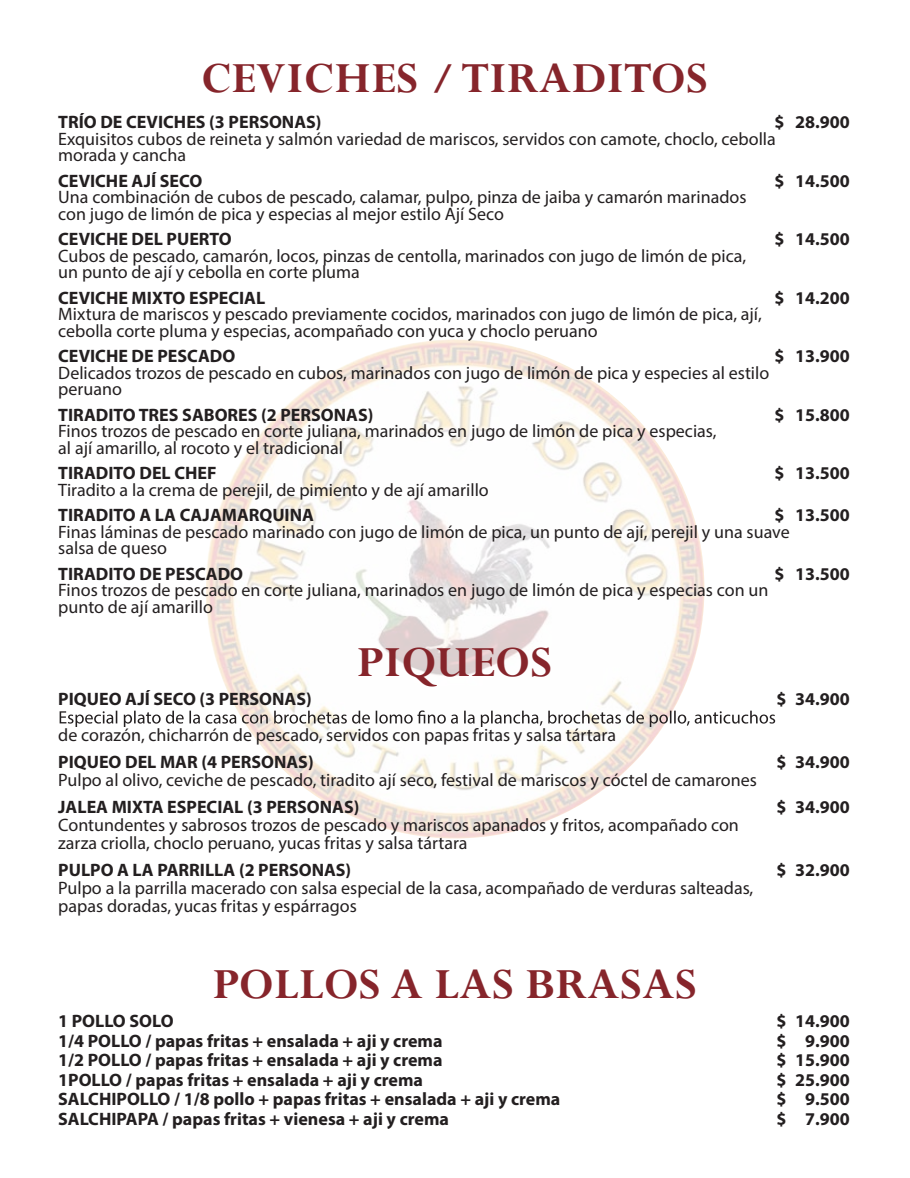
<style>
.page{position:relative;width:910px;height:1178px;background:#fff}
.page>*{position:absolute;margin:0;border:0;box-sizing:border-box;transform-origin:0 0}
.t1{font:700 48px "Perpetua";letter-spacing:.01em;color:#86252b}
.t2{font:18px/16.5px "Myriad Pro";color:#231f20}
.t3{font:700 18px "Myriad Pro";color:#231f20}
</style>
<div class="page">
<img style="left:206px;top:339px;width:498px;height:499px;border-radius:245px">
<svg style="left:60px;top:710px;width:715px;height:17px"></svg>
<h1 class="t1" style="left:201px;top:48px;width:508px">CEVICHES /TIRADITOS</h1>
<p class="t3" style="left:58px;top:110px;width:265px">TRÍO DE CEVICHES (3 PERSONAS)</p>
<p class="t3" style="left:774px;top:110px;width:77px">$ 28.900</p>
<p class="t2" style="left:58px;top:130px;width:719px">Exquisitos cubos de reineta y salmón variedad de mariscos, servidos con camote, choclo, cebolla morada y cancha</p>
<p class="t3" style="left:58px;top:169px;width:146px">CEVICHE AJÍ SECO</p>
<p class="t3" style="left:774px;top:169px;width:77px">$ 14.500</p>
<p class="t2" style="left:58px;top:189px;width:690px">Una combinación de cubos de pescado, calamar, pulpo, pinza de jaiba y camarón marinados con jugo de limón de pica y especias al mejor estilo Ají Seco</p>
<p class="t3" style="left:58px;top:227px;width:175px">CEVICHE DEL PUERTO</p>
<p class="t3" style="left:774px;top:227px;width:77px">$ 14.500</p>
<p class="t2" style="left:58px;top:247px;width:689px">Cubos de pescado, camarón, locos, pinzas de centolla, marinados con jugo de limón de pica, un punto de ají y cebolla en corte pluma</p>
<p class="t3" style="left:58px;top:286px;width:209px">CEVICHE MIXTO ESPECIAL</p>
<p class="t3" style="left:774px;top:286px;width:77px">$ 14.200</p>
<p class="t2" style="left:58px;top:306px;width:705px">Mixtura de mariscos y pescado previamente cocidos, marinados con jugo de limón de pica, ají, cebolla corte pluma y especias, acompañado con yuca y choclo peruano</p>
<p class="t3" style="left:58px;top:344px;width:179px">CEVICHE DE PESCADO</p>
<p class="t3" style="left:774px;top:344px;width:77px">$ 13.900</p>
<p class="t2" style="left:58px;top:364px;width:712px">Delicados trozos de pescado en cubos, marinados con jugo de limón de pica y especies al estilo peruano</p>
<p class="t3" style="left:58px;top:403px;width:317px">TIRADITO TRES SABORES (2 PERSONAS)</p>
<p class="t3" style="left:774px;top:403px;width:77px">$ 15.800</p>
<p class="t2" style="left:58px;top:423px;width:660px">Finos trozos de pescado en corte juliana, marinados en jugo de limón de pica y especias, al ají amarillo, al rocoto y el tradicional</p>
<p class="t3" style="left:58px;top:461px;width:160px">TIRADITO DEL CHEF</p>
<p class="t3" style="left:774px;top:461px;width:77px">$ 13.500</p>
<p class="t2" style="left:58px;top:481px;width:432px">Tiradito a la crema de perejil, de pimiento y de ají amarillo</p>
<p class="t3" style="left:58px;top:503px;width:257px">TIRADITO A LA CAJAMARQUINA</p>
<p class="t3" style="left:774px;top:503px;width:77px">$ 13.500</p>
<p class="t2" style="left:58px;top:523px;width:733px">Finas láminas de pescado marinado con jugo de limón de pica, un punto de ají, perejil y una suave salsa de queso</p>
<p class="t3" style="left:58px;top:562px;width:186px">TIRADITO DE PESCADO</p>
<p class="t3" style="left:774px;top:562px;width:77px">$ 13.500</p>
<p class="t2" style="left:58px;top:582px;width:712px">Finos trozos de pescado en corte juliana, marinados en jugo de limón de pica y especias con un punto de ají amarillo</p>
<h1 class="t1" style="left:357px;top:632px;width:197px">PIQUEOS</h1>
<p class="t3" style="left:58px;top:688px;width:255px">PIQUEO AJÍ SECO (3 PERSONAS)</p>
<p class="t3" style="left:777px;top:688px;width:75px">$ 34.900</p>
<p class="t2" style="left:58px;top:727px;width:559px">de corazón, chicharrón de pescado, servidos con papas fritas y salsa tártara</p>
<p class="t3" style="left:58px;top:751px;width:257px">PIQUEO DEL MAR (4 PERSONAS)</p>
<p class="t3" style="left:776px;top:751px;width:75px">$ 34.900</p>
<p class="t2" style="left:58px;top:772px;width:700px">Pulpo al olivo, ceviche de pescado, tiradito ají seco, festival de mariscos y cóctel de camarones</p>
<p class="t3" style="left:58px;top:796px;width:303px">JALEA MIXTA ESPECIAL (3 PERSONAS)</p>
<p class="t3" style="left:776px;top:796px;width:75px">$ 34.900</p>
<p class="t2" style="left:58px;top:816px;width:682px;line-height:18px">Contundentes y sabrosos trozos de pescado y mariscos apanados y fritos, acompañado con zarza criolla, choclo peruano, yucas fritas y salsa tártara</p>
<p class="t3" style="left:58px;top:859px;width:294px">PULPO A LA PARRILLA (2 PERSONAS)</p>
<p class="t3" style="left:776px;top:859px;width:75px">$ 32.900</p>
<p class="t2" style="left:58px;top:879px;width:696px;line-height:18px">Pulpo a la parrilla macerado con salsa especial de la casa, acompañado de verduras salteadas, papas doradas, yucas fritas y espárragos</p>
<h1 class="t1" style="left:213px;top:954px;width:486px">POLLOS A LAS BRASAS</h1>
<p class="t3" style="left:58px;top:1009px;width:117px">1 POLLO SOLO</p>
<p class="t3" style="left:776px;top:1009px;width:75px">$ 14.900</p>
<p class="t3" style="left:58px;top:1029px;width:386px">1/4 POLLO / papas fritas + ensalada + aji y crema</p>
<p class="t3" style="left:776px;top:1029px;width:75px">$ 9.900</p>
<p class="t3" style="left:58px;top:1048px;width:386px">1/2 POLLO / papas fritas + ensalada + aji y crema</p>
<p class="t3" style="left:776px;top:1048px;width:75px">$ 15.900</p>
<p class="t3" style="left:58px;top:1068px;width:366px">1POLLO / papas fritas + ensalada + aji y crema</p>
<p class="t3" style="left:776px;top:1068px;width:75px">$ 25.900</p>
<p class="t3" style="left:58px;top:1087px;width:504px">SALCHIPOLLO / 1/8 pollo + papas fritas + ensalada + aji y crema</p>
<p class="t3" style="left:776px;top:1087px;width:75px">$ 9.500</p>
<p class="t3" style="left:58px;top:1107px;width:392px">SALCHIPAPA / papas fritas + vienesa + aji y crema</p>
<p class="t3" style="left:776px;top:1107px;width:75px">$ 7.900</p>
</div>
